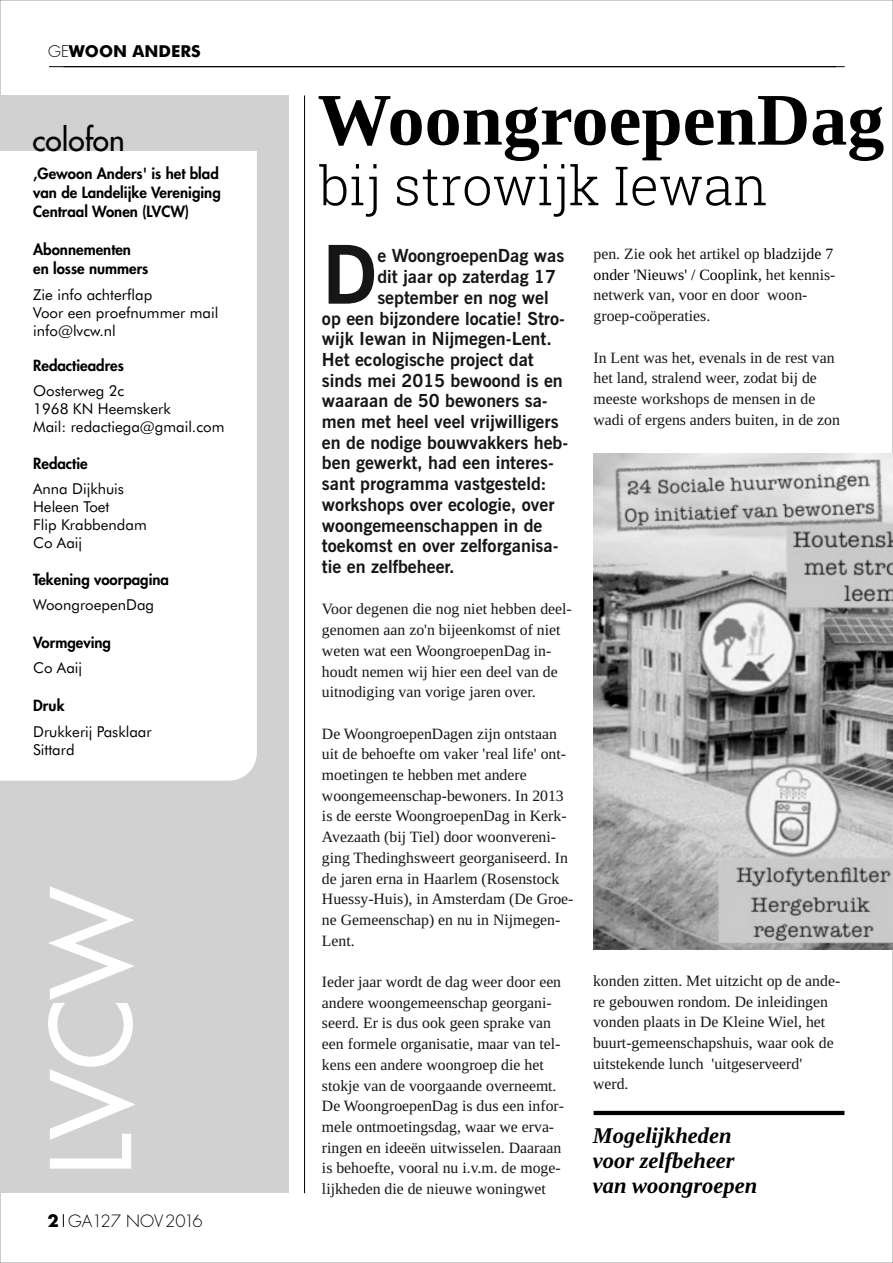
<style>
.page{position:relative;width:893px;height:1263px;background:#fff}
.page>*{position:absolute;margin:0;border:0;box-sizing:border-box;transform-origin:0 0}
.t1{font:500 108px "Futura Std";color:#fff}
.t2{font:700 80.85px "News Gothic BT";color:#151616}
.t3{font:700 74.1px "Tinos";color:#000}
.t4{font:300 54px "Roboto Slab";color:#000}
.t5{font:500 30px "Futura Std";color:#000}
.t6{font:italic 700 22.5px/24.9px "Tinos";color:#000}
.t7{font:700 18px "News Gothic BT";color:#151616}
.t8{font:300 16.5px "Futura Std";color:#000}
.t9{font:700 16.5px "Futura BT";color:#000}
.t10{font:15.75px/20.7px "Tinos";color:#151616}
.t11{font:15px/18px "Futura BT";color:#000}
.t12{font:800 15px/19px "Futura Std";color:#000}
.s1{font-family:"Futura Std";font-weight:300;font-size:15.6px}
.s2{font-weight:700}
.s3{color:#000}
</style>
<div class="page">
<svg style="left:63px;top:1214px;width:1px;height:13px"></svg>
<hr style="left:49px;top:66px;width:796px;height:1px;background:#000">
<hr style="left:304px;top:95px;width:1px;height:1098px;background:#000">
<div style="left:0;top:95px;width:288px;height:1098px;background:#d1d1d1"></div>
<div style="left:0;top:151px;width:257px;height:630px;background:#fff"></div>
<img style="left:594px;top:453px;width:299px;height:497px">
<hr style="left:594px;top:1111px;width:250px;height:4px;background:#000">
<p class="t9" style="left:48px;top:45px;width:154px"><span class="s1">GE</span>WOON ANDERS</p>
<h3 class="t5" style="left:32px;top:126px;width:94px">colofon</h3>
<p class="t12" style="left:33px;top:165px;width:189px">‚Gewoon Anders' is het blad van de Landelijke Vereniging<br>Centraal Wonen (LVCW)</p>
<p class="t12" style="left:33px;top:241px;width:117px">Abonnementen en losse nummers</p>
<p class="t11" style="left:33px;top:287px;width:187px">Zie info achterflap<br>Voor een proefnummer mail info@lvcw.nl</p>
<p class="t12" style="left:33px;top:357px;width:92px">Redactieadres</p>
<p class="t11" style="left:33px;top:383px;width:193px">Oosterweg 2c<br>1968 KN Heemskerk<br>Mail: redactiega@gmail.com</p>
<p class="t12" style="left:33px;top:454px;width:56px">Redactie</p>
<p class="t11" style="left:33px;top:481px;width:115px">Anna Dijkhuis<br>Heleen Toet<br>Flip Krabbendam<br>Co Aaij</p>
<p class="t12" style="left:33px;top:571px;width:137px">Tekening voorpagina</p>
<p class="t11" style="left:33px;top:597px;width:122px">WoongroepenDag</p>
<p class="t12" style="left:33px;top:633px;width:79px">Vormgeving</p>
<p class="t11" style="left:33px;top:660px;width:51px">Co Aaij</p>
<p class="t12" style="left:33px;top:696px;width:33px">Druk</p>
<p class="t11" style="left:33px;top:724px;width:120px">Drukkerij Pasklaar<br>Sittard</p>
<h1 class="t1" style="left:42px;top:1176px;width:293px;rotate:-90deg">LVCW</h1>
<p class="t8" style="left:48px;top:1213px;width:157px"><span class="s2">2</span> GA127 NOV2016</p>
<h3 class="t3" style="left:317px;top:94px;width:568px">WoongroepenDag</h3>
<h3 class="t4" style="left:319px;top:149px;width:450px">bij strowijk Iewan</h3>
<p class="t7" style="left:377px;top:249px;width:188px">e WoongroepenDag was</p>
<h2 class="t2" style="left:322px;top:242px;width:57px">D</h2>
<p class="t10" style="left:594px;top:245px;width:243px">pen. Zie ook het artikel op <span class="s3">bladzijde 7 onder 'Nieuws' / Cooplink,</span> het kennis&shy;netwerk van, voor en door woon&shy;groep-coöperaties.</p>
<p class="t10" style="left:594px;top:348px;width:248px">In Lent was het, evenals in de rest van het land, stralend weer, zodat bij de meeste workshops de mensen in de wadi of ergens anders buiten, in de zon</p>
<p class="t7" style="left:377px;top:269px;width:180px">dit jaar op zaterdag 17</p>
<p class="t7" style="left:377px;top:290px;width:173px">september en nog wel</p>
<p class="t7" style="left:322px;top:311px;width:245px">op een bijzondere locatie! Stro-</p>
<p class="t7" style="left:322px;top:332px;width:231px">wijk Iewan in Nijmegen-Lent.</p>
<p class="t7" style="left:322px;top:352px;width:213px">Het ecologische project dat</p>
<p class="t7" style="left:322px;top:373px;width:242px">sinds mei 2015 bewoond is en</p>
<p class="t7" style="left:322px;top:394px;width:227px">waaraan de 50 bewoners sa-</p>
<p class="t7" style="left:322px;top:414px;width:238px">men met heel veel vrijwilligers</p>
<p class="t7" style="left:322px;top:435px;width:248px">en de nodige bouwvakkers heb-</p>
<p class="t7" style="left:322px;top:456px;width:234px">ben gewerkt, had een interes-</p>
<p class="t7" style="left:322px;top:476px;width:226px">sant programma vastgesteld:</p>
<p class="t7" style="left:322px;top:497px;width:234px">workshops over ecologie, over</p>
<p class="t7" style="left:322px;top:518px;width:222px">woongemeenschappen in de</p>
<p class="t7" style="left:322px;top:539px;width:238px">toekomst en over zelforganisa-</p>
<p class="t7" style="left:322px;top:559px;width:134px">tie en zelfbeheer.</p>
<p class="t10" style="left:322px;top:600px;width:251px">Voor degenen die nog niet hebben deel&shy;genomen aan zo'n bijeenkomst of niet weten wat een WoongroepenDag in&shy;houdt nemen wij hier een deel van de uitnodiging van vorige jaren over.</p>
<p class="t10" style="left:322px;top:724px;width:253px">De WoongroepenDagen zijn ontstaan uit de behoefte om vaker 'real life' ont&shy;moetingen te hebben met andere woongemeenschap-bewoners. In 2013 is de eerste WoongroepenDag in Kerk-Avezaath (bij Tiel) door woonvereni&shy;ging Thedinghsweert georganiseerd. In de jaren erna in Haarlem (Rosenstock Huessy-Huis), in Amsterdam (De Groe&shy;ne Gemeenschap) en nu in Nijmegen-Lent.</p>
<p class="t10" style="left:322px;top:973px;width:244px">Ieder jaar wordt de dag weer door een andere woongemeenschap georgani&shy;seerd. Er is dus ook geen sprake van een formele organisatie, maar van tel&shy;kens een andere woongroep die het stokje van de voorgaande overneemt.<br>De WoongroepenDag is dus een infor&shy;mele ontmoetingsdag, waar we erva&shy;ringen en ideeën uitwisselen. Daaraan is behoefte, vooral nu i.v.m. de moge&shy;lijkheden die de nieuwe woningwet</p>
<p class="t10" style="left:593px;top:972px;width:249px">konden zitten. Met uitzicht op de ande&shy;re gebouwen rondom. De inleidingen vonden plaats in De Kleine Wiel, het buurt-gemeenschapshuis, waar ook de uitstekende lunch 'uitgeserveerd' werd.</p>
<h3 class="t6" style="left:593px;top:1125px;width:166px">Mogelijkheden voor zelfbeheer van woongroepen</h3>
</div>
